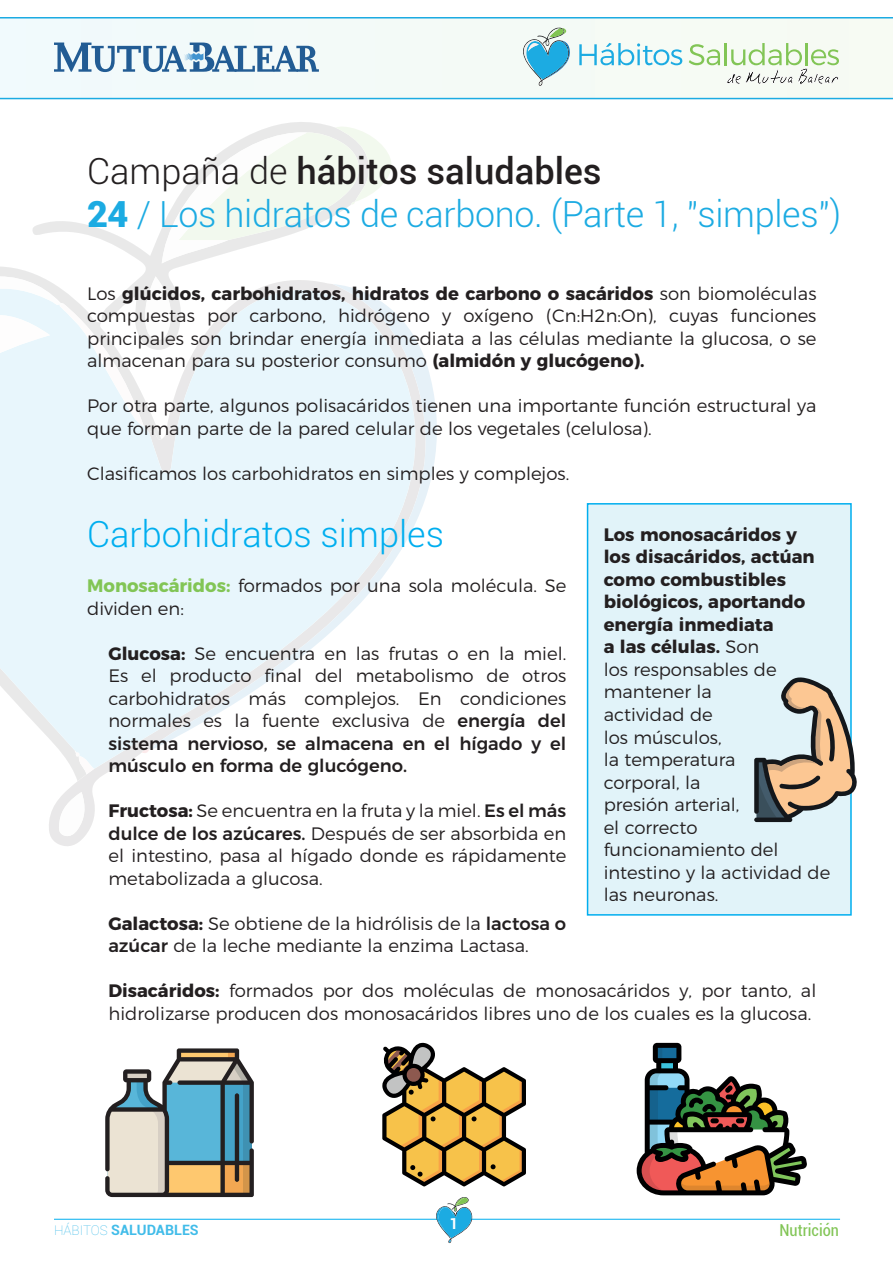
<style>
.page{position:relative;width:893px;height:1263px;background:#fff}
.page>*{position:absolute;margin:0;border:0;box-sizing:border-box;transform-origin:0 0}
.t1{font:300 36px/43.2px "Roboto";letter-spacing:-.01em;color:#1cabe2}
.t2{font:300 36px "Roboto";color:#00aeef}
.t3{font:300 18px/22.5px "Montserrat";color:#231f20}
.t4{font:condensed 16.5px "Roboto";color:#82c556}
.t5{font:700 15px "Roboto";color:#fff}
.t6{font:700 14.25px "Roboto";color:#41bce9}
.s1{color:#231f20}
.s2{font-weight:500;color:#231f20}
.s3{font-weight:900}
.s4{font-weight:700}
.s5{font-weight:700;color:#82c556}
.s6{font-weight:500}
.s7{font-weight:100;font-size:13.5px}
</style>
<div class="page">
<div style="left:0;top:17px;width:893px;height:82px;background:#f3faf6"></div>
<hr style="left:54px;top:1219px;width:786px;height:1px;background:#00aeef">
<svg style="left:436px;top:1197px;width:37px;height:46px"></svg>
<svg style="left:54px;top:43px;width:265px;height:29px"></svg>
<svg style="left:579px;top:43px;width:103px;height:22px"></svg>
<svg style="left:689px;top:44px;width:31px;height:21px"></svg>
<hr style="left:724px;top:43px;width:3px;height:22px;background:#82c556">
<svg style="left:726px;top:43px;width:113px;height:42px"></svg>
<svg style="left:523px;top:27px;width:47px;height:59px"></svg>
<svg style="left:49px;top:781px;width:47px;height:65px;fill:#e9e8e9"></svg>
<svg style="left:0;top:267px;width:113px;height:514px"></svg>
<svg style="left:32px;top:122px;width:297px;height:153px"></svg>
<svg style="left:428px;top:370px;width:9px;height:119px"></svg>
<svg style="left:0;top:280px;width:428px;height:489px;fill:#e8f6fc"></svg>
<svg style="left:58px;top:792px;width:28px;height:45px"></svg>
<svg style="left:75px;top:751px;width:19px;height:23px"></svg>
<svg style="left:162px;top:126px;width:229px;height:137px"></svg>
<svg style="left:0;top:275px;width:174px;height:379px"></svg>
<div style="left:587px;top:503px;width:265px;height:413px;background:#e1f3f9;border:2px solid #00aeef"></div>
<svg style="left:754px;top:676px;width:103px;height:146px"></svg>
<svg style="left:105px;top:1048px;width:149px;height:149px;background:#96a7a4"></svg>
<svg style="left:382px;top:1043px;width:144px;height:143px"></svg>
<svg style="left:637px;top:1043px;width:170px;height:152px"></svg>
<h1 class="t1" style="left:87px;top:148px;width:755px"><span class="s1">Campaña de</span> <span class="s2">hábitos saludables<br></span><span class="s3">24</span> / Los hidratos de carbono. (Parte 1, "simples")</h1>
<p class="t3" style="left:87px;top:281px;width:731px;text-align:justify">Los <span class="s4">glúcidos, carbohidratos, hidratos de carbono o sacáridos</span> son biomoléculas compuestas por carbono, hidrógeno y oxígeno (Cn:H2n:On), cuyas funciones principales son brindar energía inmediata a las células mediante la glucosa, o se almacenan para su posterior consumo <span class="s4">(almidón y glucógeno).</span></p>
<p class="t3" style="left:87px;top:393px;width:731px">Por otra parte, algunos polisacáridos tienen una importante función estructural ya que forman parte de la pared celular de los vegetales (celulosa).</p>
<p class="t3" style="left:87px;top:461px;width:484px">Clasificamos los carbohidratos en simples y complejos.</p>
<h1 class="t2" style="left:87px;top:510px;width:358px">Carbohidratos simples</h1>
<p class="t3" style="left:87px;top:573px;width:481px"><span class="s5">Monosacáridos:</span> formados por una sola molécula. Se dividen en:</p>
<p class="t3" style="left:108px;top:641px;width:459px;text-align:justify"><span class="s4">Glucosa:</span> Se encuentra en las frutas o en la miel.<br>Es el producto final del metabolismo de otros carbohidratos más complejos. En condiciones normales es la fuente exclusiva de <span class="s6">energía del sistema nervioso, se almacena en el hígado y el músculo en forma de glucógeno.</span></p>
<p class="t3" style="left:108px;top:798px;width:459px;text-align:justify"><span class="s4">Fructosa:</span> Se encuentra en la fruta y la miel. <span class="s6">Es el más dulce de los azúcares.</span> Después de ser absorbida en el intestino, pasa al hígado donde es rápidamente metabolizada a glucosa.</p>
<p class="t3" style="left:108px;top:911px;width:459px"><span class="s4">Galactosa:</span> Se obtiene de la hidrólisis de la <span class="s6">lactosa o azúcar</span> de la leche mediante la enzima Lactasa.</p>
<p class="t3" style="left:108px;top:978px;width:709px"><span class="s4">Disacáridos:</span> formados por dos moléculas de monosacáridos y, por tanto, al hidrolizarse producen dos monosacáridos libres uno de los cuales es la glucosa.</p>
<p class="t3" style="left:604px;top:522px;width:228px"><span class="s4">Los monosacáridos y<br>los disacáridos, actúan como combustibles biológicos, aportando energía inmediata<br>a las células.</span> Son<br>los responsables de mantener la<br>actividad de<br>los músculos,<br>la temperatura<br>corporal, la<br>presión arterial,<br>el correcto funcionamiento del intestino y la actividad de las neuronas.</p>
<p class="t6" style="left:54px;top:1220px;width:146px"><span class="s7">HÁBITOS</span> SALUDABLES</p>
<p class="t5" style="left:450px;top:1213px;width:10px">1</p>
<p class="t4" style="left:779px;top:1218px;width:61px">Nutrición</p>
</div>
